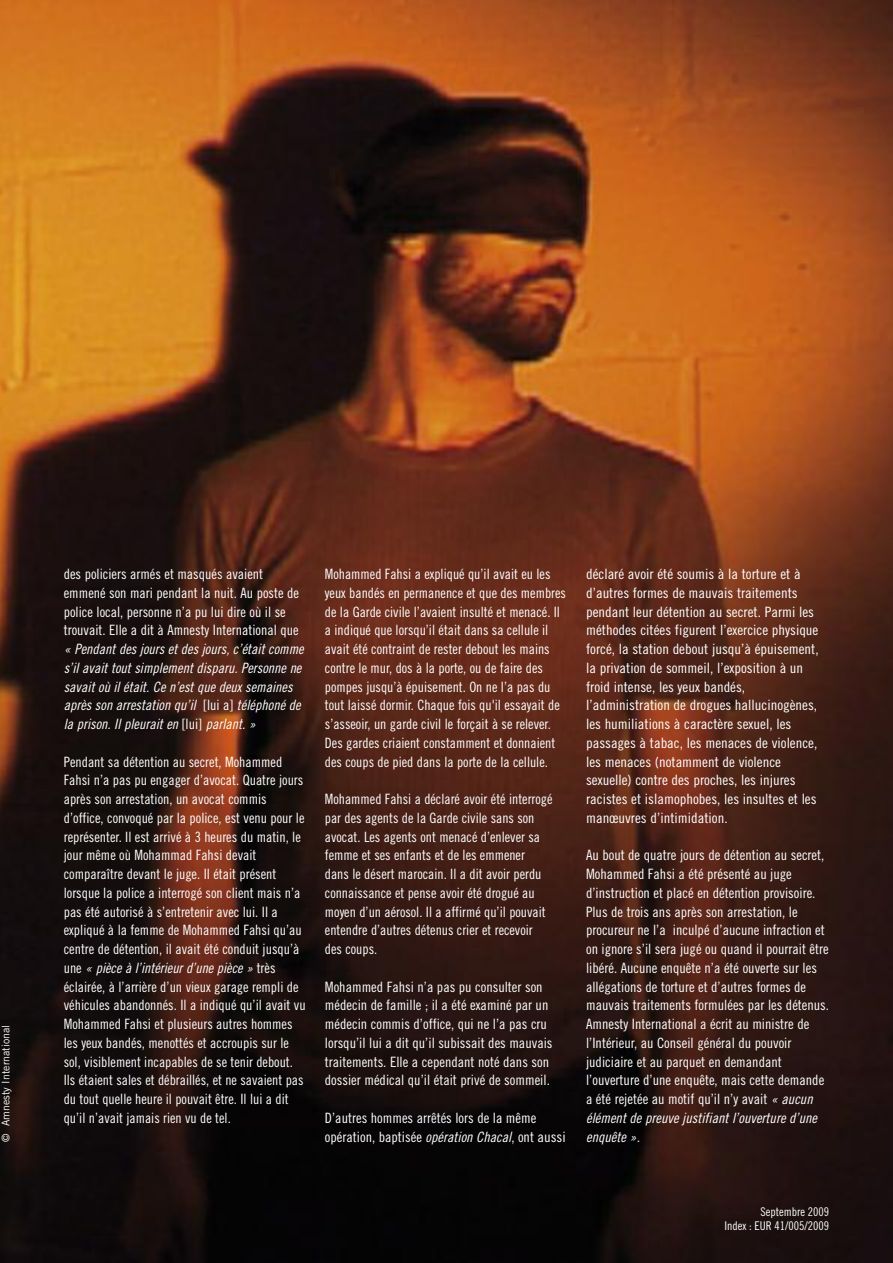
<style>
.page{position:relative;width:893px;height:1263px;background:#fff}
.page>*{position:absolute;margin:0;border:0;box-sizing:border-box;transform-origin:0 0}
.t1{font:14.25px/18.8px "Amnesty Trade Gothic Cn 18";color:#fff}
.t2{font:14.25px/18.8px "Amnesty Trade Gothic Cn 18";color:#fff;scale:1.05 1}
.t3{font:14.25px/18.8px "Amnesty Trade Gothic Cn 18 Obl";color:#fff}
.t4{font:12px/13.5px "Amnesty Trade Gothic Cn 18";color:#fff;text-align:right}
.t5{font:10.5px "Amnesty Trade Gothic";color:#fff}
.s1{font-family:"Amnesty Trade Gothic Cn 18 Obl"}
.s2{font-family:"Amnesty Trade Gothic Cn 18"}
</style>
<div class="page">
<img style="left:0;top:0;width:893px;height:1263px">
<p class="t2" style="left:586px;top:564px;width:223px">déclaré avoir été soumis à la torture et à d’autres formes de mauvais traitements pendant leur détention au secret. Parmi les méthodes citées figurent l’exercice physique forcé, la station debout jusqu’à épuisement, la privation de sommeil, l’exposition à un froid intense, les yeux bandés, l’administration de drogues hallucinogènes, les humiliations à caractère sexuel, les passages à tabac, les menaces de violence, les menaces (notamment de violence sexuelle) contre des proches, les injures racistes et islamophobes, les insultes et les manœuvres d’intimidation.</p>
<p class="t1" style="left:586px;top:846px;width:245px">Au bout de quatre jours de détention au secret, Mohammed Fahsi a été présenté au juge d’instruction et placé en détention provisoire.<br>Plus de trois ans après son arrestation, le procureur ne l’a inculpé d’aucune infraction et on ignore s’il sera jugé ou quand il pourrait être libéré. Aucune enquête n’a été ouverte sur les allégations de torture et d’autres formes de mauvais traitements formulées par les détenus.<br>Amnesty International a écrit au ministre de l’Intérieur, au Conseil général du pouvoir judiciaire et au parquet en demandant l’ouverture d’une enquête, mais cette demande a été rejetée au motif qu’il n’y avait <span class="s1">« aucun</span></p>
<p class="t3" style="left:586px;top:1108px;width:233px">élément de preuve justifiant l’ouverture d’une</p>
<p class="t1" style="left:64px;top:564px;width:237px">des policiers armés et masqués avaient emmené son mari pendant la nuit. Au poste de police local, personne n’a pu lui dire où il se trouvait. Elle a dit à Amnesty International que</p>
<p class="t3" style="left:64px;top:639px;width:241px">« Pendant des jours et des jours, c’était comme s’il avait tout simplement disparu. Personne ne savait où il était. Ce n’est que deux semaines après son arrestation qu’il <span class="s2">[lui a]</span> téléphoné de la prison. Il pleurait en <span class="s2">[lui]</span> parlant. »</p>
<p class="t1" style="left:64px;top:752px;width:242px">Pendant sa détention au secret, Mohammed Fahsi n’a pas pu engager d’avocat. Quatre jours après son arrestation, un avocat commis d’office, convoqué par la police, est venu pour le représenter. Il est arrivé à 3 heures du matin, le jour même où Mohammad Fahsi devait comparaître devant le juge. Il était présent lorsque la police a interrogé son client mais n’a pas été autorisé à s’entretenir avec lui. Il a expliqué à la femme de Mohammed Fahsi qu’au centre de détention, il avait été conduit jusqu’à</p>
<p class="t3" style="left:64px;top:958px;width:213px"><span class="s2">une</span> « pièce à l’intérieur d’une pièce » <span class="s2">très</span></p>
<p class="t1" style="left:64px;top:977px;width:243px">éclairée, à l’arrière d’un vieux garage rempli de véhicules abandonnés. Il a indiqué qu’il avait vu Mohammed Fahsi et plusieurs autres hommes les yeux bandés, menottés et accroupis sur le sol, visiblement incapables de se tenir debout.<br>Ils étaient sales et débraillés, et ne savaient pas du tout quelle heure il pouvait être. Il lui a dit qu’il n’avait jamais rien vu de tel.</p>
<p class="t1" style="left:325px;top:564px;width:243px">Mohammed Fahsi a expliqué qu’il avait eu les yeux bandés en permanence et que des membres de la Garde civile l’avaient insulté et menacé. Il a indiqué que lorsqu’il était dans sa cellule il avait été contraint de rester debout les mains contre le mur, dos à la porte, ou de faire des pompes jusqu’à épuisement. On ne l’a pas du tout laissé dormir. Chaque fois qu'il essayait de s’asseoir, un garde civil le forçait à se relever.<br>Des gardes criaient constamment et donnaient des coups de pied dans la porte de la cellule.</p>
<p class="t1" style="left:325px;top:789px;width:229px">Mohammed Fahsi a déclaré avoir été interrogé par des agents de la Garde civile sans son avocat. Les agents ont menacé d’enlever sa femme et ses enfants et de les emmener dans le désert marocain. Il a dit avoir perdu connaissance et pense avoir été drogué au moyen d’un aérosol. Il a affirmé qu’il pouvait entendre d’autres détenus crier et recevoir des coups.</p>
<p class="t1" style="left:325px;top:977px;width:229px">Mohammed Fahsi n’a pas pu consulter son médecin de famille ; il a été examiné par un médecin commis d’office, qui ne l’a pas cru lorsqu’il lui a dit qu’il subissait des mauvais traitements. Elle a cependant noté dans son dossier médical qu’il était privé de sommeil.</p>
<p class="t1" style="left:325px;top:1108px;width:242px">D’autres hommes arrêtés lors de la même opération, baptisée <span class="s1">opération Chacal</span>, ont aussi</p>
<p class="t5" style="left:-1px;top:1126px;width:102px;rotate:-90deg">Amnesty International</p>
<p class="t5" style="left:-1px;top:1141px;width:10px;rotate:-90deg">©</p>
<p class="t3" style="left:586px;top:1127px;width:55px">enquête ».</p>
<p class="t4" style="left:725px;top:1205px;width:106px">Septembre 2009<br>Index : EUR 41/005/2009</p>
</div>
